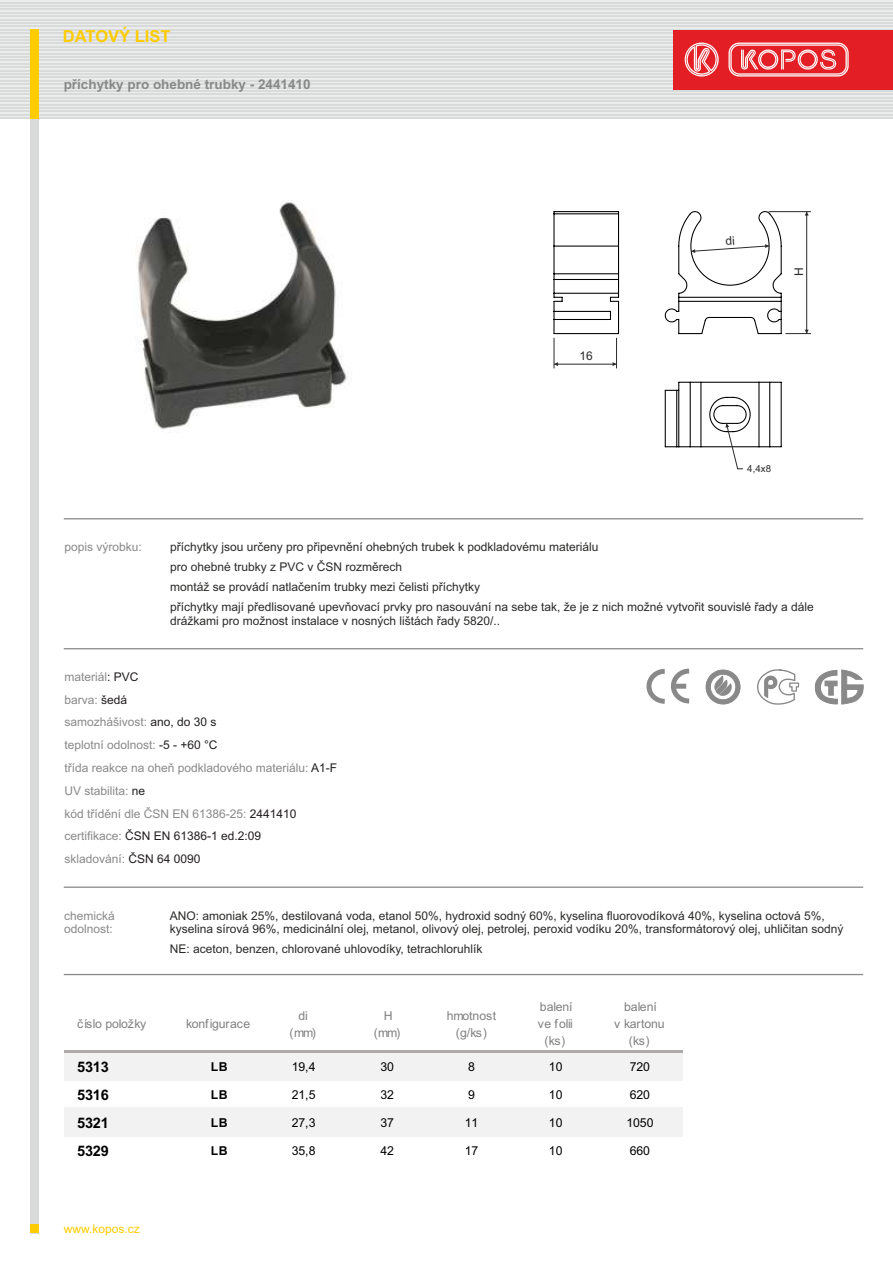
<style>
.page{position:relative;width:893px;height:1263px;background:#fff}
.page>*{position:absolute;margin:0;border:0;box-sizing:border-box;transform-origin:0 0}
.t1{font:700 16.5px "Arial";color:#fecc00}
.t2{font:700 14.55px "Arial";letter-spacing:-.015em;color:#000}
.t3{font:700 13.5px "Arial";color:#898989}
.t4{font:12.3px/16.8px "Arial";letter-spacing:-.01em;color:#808080;text-align:center}
.t5{font:12.3px "Arial";letter-spacing:-.01em;color:#000}
.t6{font:700 12.3px "Arial";letter-spacing:.03em;color:#000}
.t7{font:12px/20.1px "Arial";color:#2b2a29}
.t8{font:12px/22.8px "Arial";color:#898989}
.t9{font:12px "Arial";color:#fecc00}
.t10{font:9.75px "Arial";color:#2b2a29}
.s1{color:#231f20}
</style>
<div class="page">
<hr style="left:64px;top:648px;width:799px;height:1px;background:#898989">
<hr style="left:64px;top:518px;width:799px;height:1px;background:#898989">
<svg style="left:0;top:0;width:893px;height:117px;background:#e7e7e6"></svg>
<hr style="left:0;top:2px;width:893px;height:1px;background:#d9dada">
<hr style="left:0;top:5px;width:893px;height:2px;background:#d9dada">
<hr style="left:0;top:9px;width:893px;height:1px;background:#d9dada">
<hr style="left:0;top:12px;width:893px;height:2px;background:#d9dada">
<hr style="left:0;top:15px;width:893px;height:2px;background:#d9dada">
<hr style="left:0;top:19px;width:893px;height:1px;background:#d9dada">
<hr style="left:0;top:22px;width:893px;height:2px;background:#d9dada">
<hr style="left:0;top:26px;width:893px;height:1px;background:#d9dada">
<hr style="left:0;top:29px;width:893px;height:2px;background:#d9dada">
<hr style="left:0;top:32px;width:893px;height:2px;background:#d9dada">
<hr style="left:0;top:36px;width:893px;height:1px;background:#d9dada">
<hr style="left:0;top:39px;width:893px;height:2px;background:#d9dada">
<hr style="left:0;top:43px;width:893px;height:1px;background:#d9dada">
<hr style="left:0;top:46px;width:893px;height:2px;background:#d9dada">
<hr style="left:0;top:49px;width:893px;height:2px;background:#d9dada">
<hr style="left:0;top:53px;width:893px;height:1px;background:#d9dada">
<hr style="left:0;top:56px;width:893px;height:2px;background:#d9dada">
<hr style="left:0;top:60px;width:893px;height:1px;background:#d9dada">
<hr style="left:0;top:63px;width:893px;height:2px;background:#d9dada">
<hr style="left:0;top:66px;width:893px;height:2px;background:#d9dada">
<hr style="left:0;top:70px;width:893px;height:1px;background:#d9dada">
<hr style="left:0;top:73px;width:893px;height:2px;background:#d9dada">
<hr style="left:0;top:77px;width:893px;height:1px;background:#d9dada">
<hr style="left:0;top:80px;width:893px;height:2px;background:#d9dada">
<hr style="left:0;top:83px;width:893px;height:2px;background:#d9dada">
<hr style="left:0;top:87px;width:893px;height:1px;background:#d9dada">
<hr style="left:0;top:90px;width:893px;height:2px;background:#d9dada">
<hr style="left:0;top:94px;width:893px;height:1px;background:#d9dada">
<hr style="left:0;top:97px;width:893px;height:2px;background:#d9dada">
<hr style="left:0;top:100px;width:893px;height:2px;background:#d9dada">
<hr style="left:0;top:104px;width:893px;height:1px;background:#d9dada">
<hr style="left:0;top:107px;width:893px;height:2px;background:#d9dada">
<hr style="left:0;top:111px;width:893px;height:1px;background:#d9dada">
<hr style="left:0;top:114px;width:893px;height:2px;background:#d9dada">
<hr style="left:0;top:117px;width:893px;height:2px;background:#d9dada">
<div style="left:30px;top:30px;width:8px;height:89px;background:#fecc00"></div>
<div style="left:30px;top:119px;width:8px;height:1114px;background:#d9dada"></div>
<div style="left:673px;top:30px;width:220px;height:59px;background:#e31e24"></div>
<svg style="left:728px;top:43px;width:121px;height:34px"></svg>
<svg style="left:684px;top:43px;width:35px;height:34px"></svg>
<div style="left:30px;top:1225px;width:8px;height:8px;background:#fecc00"></div>
<svg style="left:646px;top:668px;width:44px;height:36px"></svg>
<div style="left:676px;top:684px;width:10px;height:5px;background:#898989"></div>
<svg style="left:757px;top:669px;width:43px;height:36px"></svg>
<svg style="left:815px;top:670px;width:48px;height:34px"></svg>
<div style="left:706px;top:670px;width:34px;height:34px;background:#898989;border-radius:50%"></div>
<div style="left:706px;top:670px;width:34px;height:34px;border:1px solid #898989;border-radius:50%"></div>
<svg style="left:710px;top:674px;width:26px;height:26px"></svg>
<div style="left:710px;top:674px;width:26px;height:26px;border:1px solid #898989;border-radius:50%"></div>
<svg style="left:715px;top:674px;width:16px;height:21px"></svg>
<hr style="left:64px;top:886px;width:799px;height:2px;background:#898989">
<hr style="left:64px;top:974px;width:799px;height:1px;background:#898989">
<img style="left:136px;top:200px;width:213px;height:229px">
<div style="left:64px;top:1052px;width:619px;height:29px;background:#f2f2f2"></div>
<div style="left:64px;top:1107px;width:619px;height:29px;background:#f2f2f2"></div>
<hr style="left:64px;top:1050px;width:619px;height:3px;background:#aeaaaa">
<hr style="left:554px;top:211px;width:64px;height:1px;background:#000">
<hr style="left:554px;top:246px;width:64px;height:1px;background:#000">
<hr style="left:553px;top:214px;width:1px;height:32px;background:#000">
<hr style="left:554px;top:213px;width:64px;height:1px;background:#000">
<hr style="left:618px;top:214px;width:1px;height:32px;background:#000">
<hr style="left:554px;top:293px;width:64px;height:1px;background:#000">
<hr style="left:618px;top:301px;width:1px;height:33px;background:#000">
<hr style="left:554px;top:333px;width:64px;height:1px;background:#000">
<hr style="left:554px;top:319px;width:56px;height:1px;background:#000">
<hr style="left:554px;top:311px;width:56px;height:1px;background:#000">
<hr style="left:554px;top:279px;width:64px;height:1px;background:#000">
<hr style="left:554px;top:273px;width:64px;height:1px;background:#000">
<svg style="left:610px;top:246px;width:9px;height:56px"></svg>
<svg style="left:553px;top:246px;width:10px;height:88px"></svg>
<svg style="left:664px;top:381px;width:118px;height:88px"></svg>
<hr style="left:616px;top:338px;width:1px;height:30px;background:#2b2a29">
<hr style="left:554px;top:338px;width:1px;height:30px;background:#2b2a29">
<hr style="left:554px;top:364px;width:62px;height:1px;background:#2b2a29">
<svg style="left:664px;top:211px;width:147px;height:124px"></svg>
<h1 class="t1" style="left:63px;top:30px;width:109px">DATOVÝ LIST</h1>
<p class="t3" style="left:64px;top:79px;width:248px">příchytky pro ohebné trubky - 2441410</p>
<p class="t7" style="left:579px;top:347px;width:15px">16</p>
<p class="t7" style="left:790px;top:276px;width:10px;rotate:-90deg">H</p>
<p class="t10" style="left:747px;top:464px;width:25px">4,4x8</p>
<p class="t8" style="left:64px;top:536px;width:79px">popis výrobku:</p>
<p class="t7" style="left:170px;top:538px;width:645px">příchytky jsou určeny pro připevnění ohebných trubek k podkladovému materiálu<br>pro ohebné trubky z PVC v ČSN rozměrech<br>montáž se provádí natlačením trubky mezi čelisti příchytky<br>příchytky mají předlisované upevňovací prvky pro nasouvání na sebe tak, že je z nich možné vytvořit souvislé řady a dále</p>
<p class="t7" style="left:170px;top:611px;width:332px">drážkami pro možnost instalace v nosných lištách řady 5820/..</p>
<p class="t8" style="left:64px;top:666px;width:274px">materiál<span class="s1">: PVC<br></span>barva: <span class="s1">šedá<br></span>samozhášivost: <span class="s1">ano, do 30 s<br></span>teplotní odolnost: <span class="s1">-5 - +60 °C<br></span>třída reakce na oheň podkladového materiálu: <span class="s1">A1-F<br></span>UV stabilita: <span class="s1">ne<br></span>kód třídění dle ČSN EN 61386-25: <span class="s1">2441410 </span>certifikace: <span class="s1">ČSN EN 61386-1 ed.2:09<br></span>skladování: <span class="s1">ČSN 64 0090</span></p>
<p class="t8" style="left:64px;top:910px;width:52px;line-height:13.4px">chemická odolnost:</p>
<p class="t7" style="left:170px;top:910px;width:675px;line-height:13.4px">ANO: amoniak 25%, destilovaná voda, etanol 50%, hydroxid sodný 60%, kyselina fluorovodíková 40%, kyselina octová 5%, kyselina sírová 96%, medicinální olej, metanol, olivový olej, petrolej, peroxid vodíku 20%, transformátorový olej, uhličitan sodný</p>
<p class="t7" style="left:170px;top:940px;width:314px">NE: aceton, benzen, chlorované uhlovodíky, tetrachloruhlík</p>
<p class="t4" style="left:77px;top:1017px;width:71px">číslo položky</p>
<p class="t4" style="left:186px;top:1017px;width:66px">konfigurace</p>
<p class="t4" style="left:290px;top:1009px;width:28px">di (mm)</p>
<p class="t4" style="left:374px;top:1009px;width:28px">H (mm)</p>
<p class="t4" style="left:447px;top:1009px;width:51px">hmotnost (g/ks)</p>
<p class="t4" style="left:538px;top:1000px;width:37px">balení ve folii (ks)</p>
<p class="t4" style="left:614px;top:1000px;width:52px">balení<br>v kartonu (ks)</p>
<p class="t2" style="left:77px;top:1061px;width:33px">5313</p>
<p class="t6" style="left:211px;top:1062px;width:18px">LB</p>
<p class="t5" style="left:292px;top:1062px;width:25px">19,4</p>
<p class="t5" style="left:380px;top:1062px;width:15px">30</p>
<p class="t5" style="left:468px;top:1062px;width:8px">8</p>
<p class="t5" style="left:549px;top:1062px;width:15px">10</p>
<p class="t5" style="left:630px;top:1062px;width:22px">720</p>
<p class="t2" style="left:77px;top:1089px;width:33px">5316</p>
<p class="t6" style="left:211px;top:1090px;width:18px">LB</p>
<p class="t5" style="left:292px;top:1090px;width:25px">21,5</p>
<p class="t5" style="left:380px;top:1090px;width:15px">32</p>
<p class="t5" style="left:468px;top:1090px;width:8px">9</p>
<p class="t5" style="left:549px;top:1090px;width:15px">10</p>
<p class="t5" style="left:630px;top:1090px;width:22px">620</p>
<p class="t2" style="left:77px;top:1117px;width:33px">5321</p>
<p class="t6" style="left:211px;top:1117px;width:18px">LB</p>
<p class="t5" style="left:292px;top:1117px;width:25px">27,3</p>
<p class="t5" style="left:380px;top:1117px;width:15px">37</p>
<p class="t5" style="left:465px;top:1117px;width:15px">11</p>
<p class="t5" style="left:549px;top:1117px;width:15px">10</p>
<p class="t5" style="left:626px;top:1117px;width:29px">1050</p>
<p class="t2" style="left:77px;top:1145px;width:33px">5329</p>
<p class="t6" style="left:211px;top:1145px;width:18px">LB</p>
<p class="t5" style="left:292px;top:1145px;width:25px">35,8</p>
<p class="t5" style="left:380px;top:1145px;width:15px">42</p>
<p class="t5" style="left:465px;top:1145px;width:15px">17</p>
<p class="t5" style="left:549px;top:1145px;width:15px">10</p>
<p class="t5" style="left:630px;top:1145px;width:22px">660</p>
<p class="t9" style="left:64px;top:1224px;width:78px">www.kopos.cz</p>
</div>
